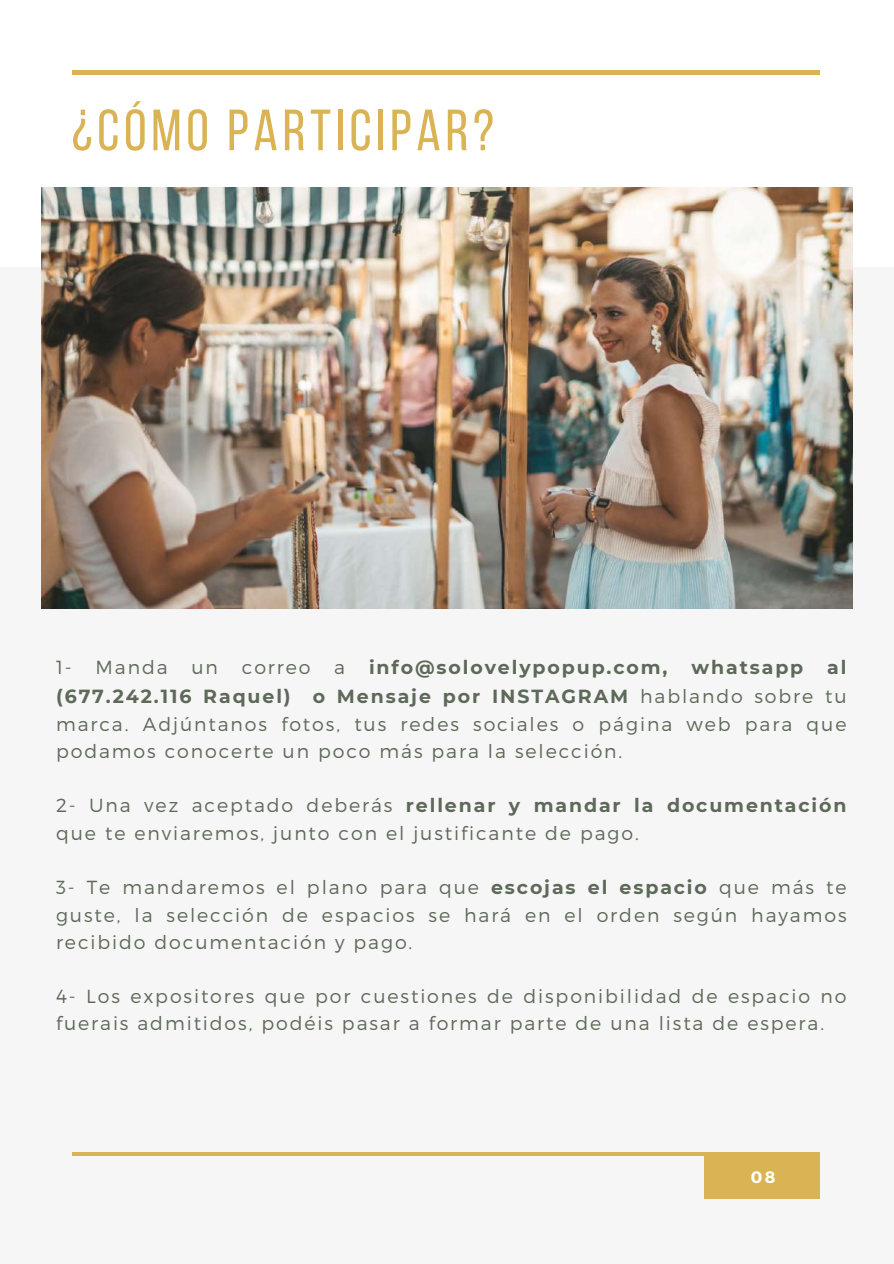
<style>
.page{position:relative;width:894px;height:1264px;background:#fff}
.page>*{position:absolute;margin:0;border:0;box-sizing:border-box;transform-origin:0 0}
.t1{font:58.05px "Bebas Neue";letter-spacing:.08em;color:#dab454}
.t2{font:300 18.9px/27.8px "Montserrat";letter-spacing:.1em;color:#5d6959;text-align:justify}
.t3{font:700 18.9px "Montserrat";letter-spacing:.1em;color:#5d6959}
.t4{font:700 16.5px "Montserrat";color:#fff}
.s1{font-weight:700}
</style>
<div class="page">
<div style="left:0;top:0;width:893px;height:1263px;background:#f6f6f6"></div>
<div style="left:0;top:0;width:893px;height:267px;background:#fff"></div>
<img style="left:42px;top:187px;width:810px;height:421px">
<hr style="left:72px;top:71px;width:747px;height:3px;background:#dab454">
<div style="left:704px;top:1152px;width:115px;height:46px;background:#dab454"></div>
<hr style="left:72px;top:1152px;width:747px;height:3px;background:#dab454">
<h1 class="t1" style="left:72px;top:107px;width:423px">¿CÓMO PARTICIPAR?</h1>
<p class="t2" style="left:56px;top:653px;width:17px">1-</p>
<p class="t2" style="left:96px;top:653px;width:74px">Manda</p>
<p class="t2" style="left:191px;top:653px;width:28px">un</p>
<p class="t2" style="left:242px;top:653px;width:70px">correo</p>
<p class="t2" style="left:334px;top:653px;width:12px">a</p>
<p class="t3" style="left:369px;top:656px;width:300px">info@solovelypopup.com,</p>
<p class="t3" style="left:691px;top:656px;width:113px">whatsapp</p>
<p class="t2" style="left:56px;top:653px;width:791px;text-indent:771px"><span class="s1">al (677.242.116 Raquel) o Mensaje por INSTAGRAM</span> hablando sobre tu marca. Adjúntanos fotos, tus redes sociales o página web para que podamos conocerte un poco más para la selección.</p>
<p class="t2" style="left:56px;top:790px;width:791px;line-height:28.2px">2- Una vez aceptado deberás <span class="s1">rellenar y mandar la documentación </span>que te enviaremos, junto con el justificante de pago.</p>
<p class="t2" style="left:56px;top:872px;width:791px">3- Te mandaremos el plano para que <span class="s1">escojas el espacio</span> que más te guste, la selección de espacios se hará en el orden según hayamos recibido documentación y pago.</p>
<p class="t2" style="left:56px;top:981px;width:791px;line-height:27px">4- Los expositores que por cuestiones de disponibilidad de espacio no fuerais admitidos, podéis pasar a formar parte de una lista de espera.</p>
<p class="t4" style="left:750px;top:1166px;width:26px">08</p>
</div>
